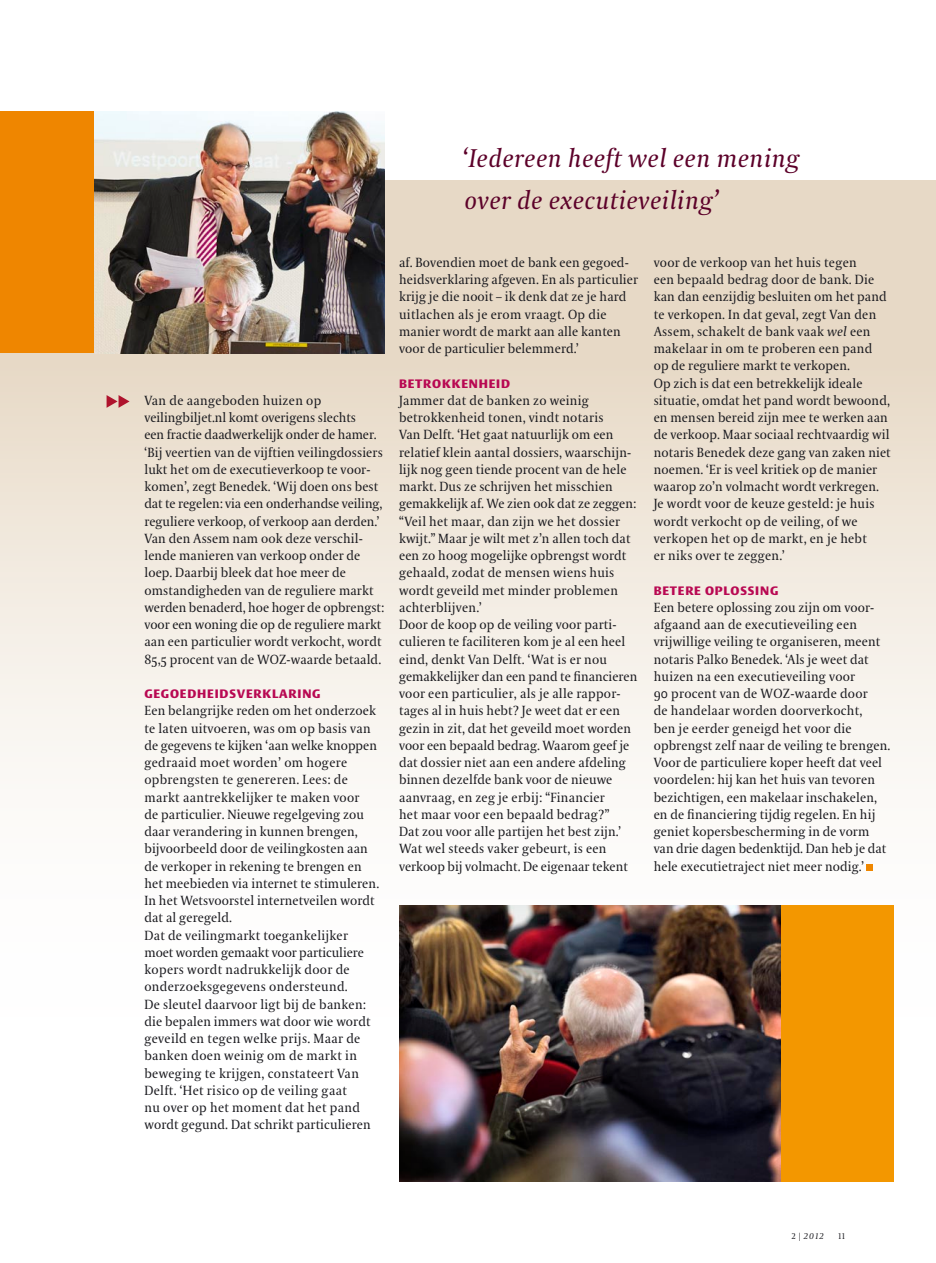
<style>
.page{position:relative;width:936px;height:1263px;background:#fff}
.page>*{position:absolute;margin:0;border:0;box-sizing:border-box;transform-origin:0 0}
.t1{font:italic 25.5px/42px "VPRO Coranto";letter-spacing:.02em;color:#5c0129}
.t2{font:13.2px/17.2px "VPRO Coranto";letter-spacing:.01em;color:#1a1a1f}
.t3{font:700 12px "VPRO Vesta";letter-spacing:.07em;color:#b80852}
.t4{font:italic 8.25px "VPRO Coranto";color:#1a1a1f}
.t5{font:8.25px "VPRO Coranto Cn";color:#1a1a1f}
.s1{font-style:italic}
.s2{font-family:"VPRO Coranto Cn";font-style:normal}
</style>
<div class="page">
<div style="left:0;top:181px;width:935px;height:1082px;background:linear-gradient(to bottom,#e5d7c3,#fff)"></div>
<div style="left:0;top:112px;width:95px;height:241px;background:#ef8600"></div>
<img style="left:94px;top:112px;width:290px;height:241px">
<div style="left:777px;top:905px;width:116px;height:276px;background:#f39700"></div>
<svg style="left:107px;top:395px;width:22px;height:13px"></svg>
<div style="left:866px;top:864px;width:7px;height:7px;background:#ef8700"></div>
<img style="left:399px;top:905px;width:381px;height:276px">
<h1 class="t1" style="left:463px;top:137px;width:338px">‘Iedereen heeft wel een mening over de executieveiling’</h1>
<p class="t2" style="left:144px;top:392px;width:241px">Van de aangeboden huizen op veilingbiljet.nl komt overigens slechts<br>een fractie daadwerkelijk onder de hamer. ‘Bij veertien van de vijftien veilingdossiers lukt het om de executieverkoop te voor&shy;komen’, zegt Benedek. ‘Wij doen ons best dat te regelen: via een onderhandse veiling, reguliere verkoop, of verkoop aan derden.’ Van den Assem nam ook deze verschil&shy;lende manieren van verkoop onder de loep. Daarbij bleek dat hoe meer de omstandigheden van de reguliere markt werden benaderd, hoe hoger de opbrengst: voor een woning die op de reguliere markt aan een particulier wordt verkocht, wordt 85,5 procent van de WOZ-waarde betaald.</p>
<p class="t3" style="left:144px;top:689px;width:178px">GEGOEDHEIDSVERKLARING</p>
<p class="t2" style="left:144px;top:702px;width:236px">Een belangrijke reden om het onderzoek te laten uitvoeren, was om op basis van de gegevens te kijken ‘aan welke knoppen gedraaid moet worden’ om hogere opbrengsten te genereren. Lees: de markt aantrekkelijker te maken voor<br>de particulier. Nieuwe regelgeving zou daar verandering in kunnen brengen, bijvoorbeeld door de veilingkosten aan de verkoper in rekening te brengen en het meebieden via internet te stimuleren.<br>In het Wetsvoorstel internetveilen wordt dat al geregeld.<br>Dat de veilingmarkt toegankelijker moet worden gemaakt voor particuliere kopers wordt nadrukkelijk door de onderzoeksgegevens ondersteund.<br>De sleutel daarvoor ligt bij de banken: die bepalen immers wat door wie wordt geveild en tegen welke prijs. Maar de banken doen weinig om de markt in beweging te krijgen, constateert Van Delft. ‘Het risico op de veiling gaat<br>nu over op het moment dat het pand wordt gegund. Dat schrikt particulieren</p>
<p class="t2" style="left:399px;top:254px;width:240px">af. Bovendien moet de bank een gegoed&shy;heidsverklaring afgeven. En als particulier krijg je die nooit – ik denk dat ze je hard uitlachen als je erom vraagt. Op die manier wordt de markt aan alle kanten voor de particulier belemmerd.’</p>
<p class="t3" style="left:399px;top:378px;width:112px">BETROKKENHEID</p>
<p class="t2" style="left:399px;top:392px;width:240px">Jammer dat de banken zo weinig betrokkenheid tonen, vindt notaris<br>Van Delft. ‘Het gaat natuurlijk om een relatief klein aantal dossiers, waarschijn&shy;lijk nog geen tiende procent van de hele markt. Dus ze schrijven het misschien gemakkelijk af. We zien ook dat ze zeggen: “Veil het maar, dan zijn we het dossier kwijt.” Maar je wilt met z’n allen toch dat een zo hoog mogelijke opbrengst wordt gehaald, zodat de mensen wiens huis wordt geveild met minder problemen achterblijven.’<br>Door de koop op de veiling voor parti&shy;culieren te faciliteren kom je al een heel eind, denkt Van Delft. ‘Wat is er nou gemakkelijker dan een pand te financieren voor een particulier, als je alle rappor&shy;tages al in huis hebt? Je weet dat er een gezin in zit, dat het geveild moet worden voor een bepaald bedrag. Waarom geef je dat dossier niet aan een andere afdeling binnen dezelfde bank voor de nieuwe aanvraag, en zeg je erbij: “Financier<br>het maar voor een bepaald bedrag?”<br>Dat zou voor alle partijen het best zijn.’ Wat wel steeds vaker gebeurt, is een verkoop bij volmacht. De eigenaar tekent</p>
<p class="t2" style="left:653px;top:254px;width:238px">voor de verkoop van het huis tegen<br>een bepaald bedrag door de bank. Die kan dan eenzijdig besluiten om het pand te verkopen. In dat geval, zegt Van den Assem, schakelt de bank vaak <span class="s1">wel</span> een makelaar in om te proberen een pand<br>op de reguliere markt te verkopen.<br>Op zich is dat een betrekkelijk ideale situatie, omdat het pand wordt bewoond, en mensen bereid zijn mee te werken aan de verkoop. Maar sociaal rechtvaardig wil notaris Benedek deze gang van zaken niet noemen. ‘Er is veel kritiek op de manier waarop zo’n volmacht wordt verkregen.<br>Je wordt voor de keuze gesteld: je huis wordt verkocht op de veiling, of we verkopen het op de markt, en je hebt<br>er niks over te zeggen.’</p>
<p class="t3" style="left:653px;top:585px;width:126px">BETERE OPLOSSING</p>
<p class="t2" style="left:653px;top:599px;width:238px">Een betere oplossing zou zijn om voor&shy;afgaand aan de executieveiling een vrijwillige veiling te organiseren, meent notaris Palko Benedek. ‘Als je weet dat huizen na een executieveiling voor<br>90 procent van de WOZ-waarde door<br>de handelaar worden doorverkocht,<br>ben je eerder geneigd het voor die opbrengst zelf naar de veiling te brengen.<br>Voor de particuliere koper heeft dat veel voordelen: hij kan het huis van tevoren bezichtigen, een makelaar inschakelen, en de financiering tijdig regelen. En hij geniet kopersbescherming in de vorm van drie dagen bedenktijd. Dan heb je dat hele executietraject niet meer nodig.’</p>
<p class="t4" style="left:791px;top:1231px;width:33px"><span class="s2">2 |</span> 2012</p>
<p class="t5" style="left:838px;top:1231px;width:8px">11</p>
</div>
